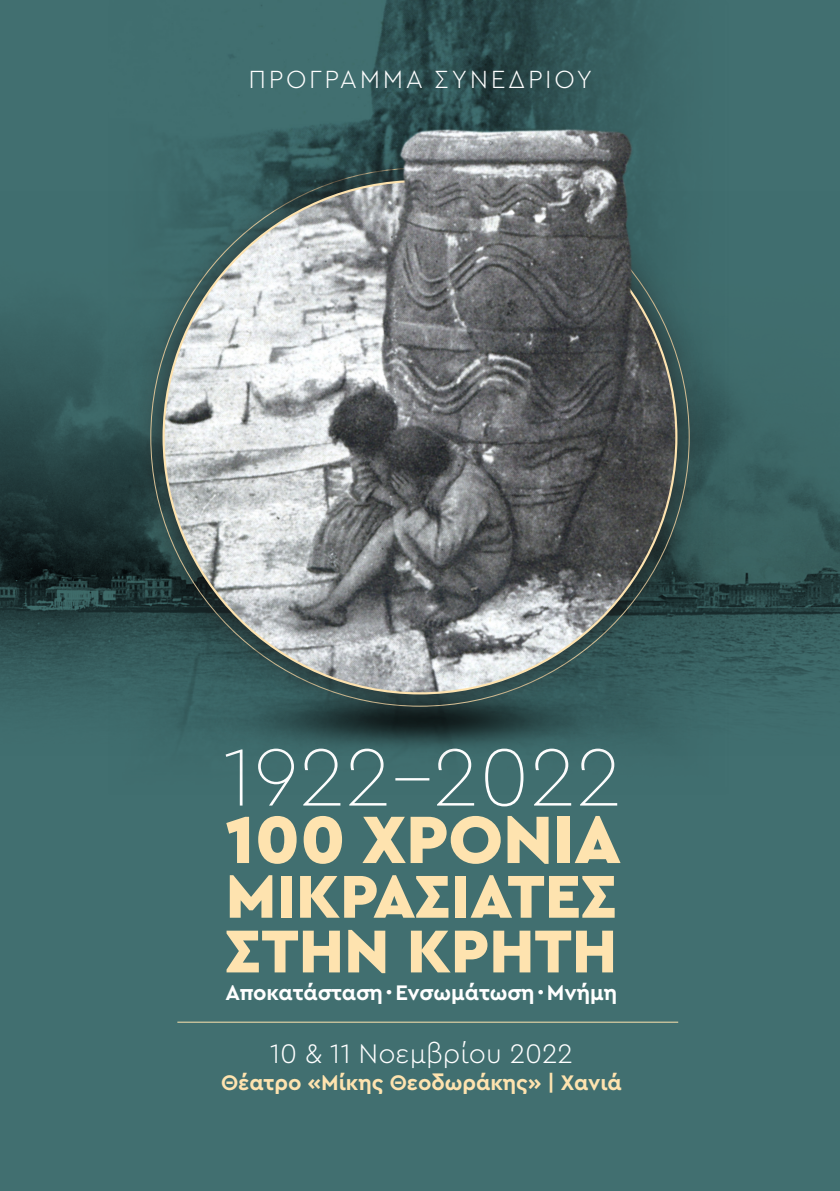
<style>
.page{position:relative;width:840px;height:1191px;background:#fff}
.page>*{position:absolute;margin:0;border:0;box-sizing:border-box;transform-origin:0 0}
.t1{font:900 70px "Cera Pro";color:#fee3af}
.t2{font:900 63.2px "Cera Pro";color:#fee3af}
.t3{font:300 28px "Cera Pro";color:#fff}
.t4{font:300 26px "Cera Pro";letter-spacing:.1em;color:#fff}
.t5{font:700 22px "Cera Pro";color:#fee3af}
.t6{font:700 22px "Cera Pro";letter-spacing:-.005em;color:#fff}
</style>
<div class="page">
<div style="left:0;top:0;width:839px;height:1191px;background:#416f70"></div>
<img style="left:0;top:322px;width:839px;height:380px">
<hr style="left:177px;top:1021px;width:500px;height:1px;background:#fee3af">
<img style="left:94px;top:0;width:651px;height:807px">
<div style="left:129px;top:146px;width:581px;height:582px;background:#231f20;opacity:.75"></div>
<img style="left:163px;top:181px;width:513px;height:512px;border-radius:256px">
<img style="left:349px;top:114px;width:298px;height:432px">
<p class="t4" style="left:248px;top:62px;width:345px">ΠΡΟΓΡΑΜΜΑ ΣΥΝΕΔΡΙΟΥ</p>
<p class="t1" style="left:225px;top:793px;width:396px">100 XΡΌΝΙΑ</p>
<p class="t2" style="left:225px;top:854px;width:393px">ΜΙΚΡΑΣΙΆΤΕΣ</p>
<p class="t2" style="left:225px;top:909px;width:393px">ΣΤΗΝ ΚΡΉΤΗ</p>
<p class="t6" style="left:225px;top:977px;width:393px">Αποκατάσταση <sup>•</sup> Ενσωμάτωση <sup>•</sup> Μνήμη</p>
<p class="t3" style="left:269px;top:1035px;width:304px">10 &amp; 11 Νοεμβρίου 2022</p>
<p class="t5" style="left:221px;top:1068px;width:402px">Θέατρο «Μίκης Θεοδωράκης» | Χανιά</p>
</div>
